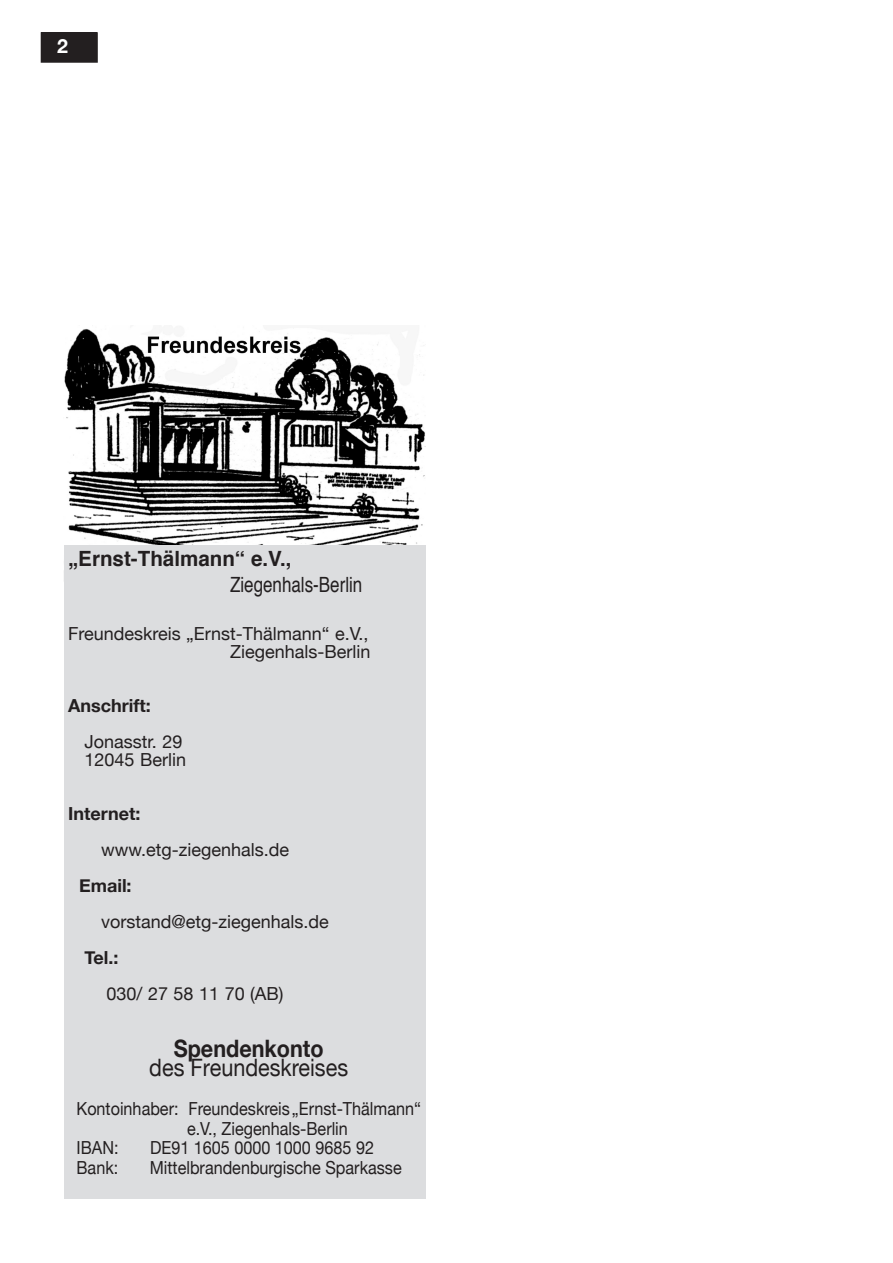
<style>
.page{position:relative;width:893px;height:1263px;background:#fff}
.page>*{position:absolute;margin:0;border:0;box-sizing:border-box;transform-origin:0 0}
.Spenden{font:24px "Helvetica Neue";color:#231f20;scale:.9 1}
.Spenden-2{font:700 24px "Helvetica Neue";color:#231f20;scale:.9 1}
.t1{font:700 21px "Helvetica";color:#231f20}
.t2{font:21px "Helvetica";color:#231f20;scale:.81 1}
.t3{font:700 19.5px "Helvetica Neue";color:#fff}
.Impressum_Text{font:18px "Helvetica Neue";color:#231f20}
.Spenden_eingerückt{font:18px/19.5px "Helvetica Neue";color:#231f20;scale:.9 1}
.Spenden-3{font:18px "Helvetica Neue";color:#231f20;scale:.9 1}
.Impressum_Überschrif{font:700 18px "Helvetica Neue";color:#231f20}
.Impressum_Text-2{font:700 18px "Helvetica Neue";color:#231f20}
</style>
<div class="page">
<div style="left:41px;top:33px;width:56px;height:29px;background:#231f20"></div>
<div style="left:41px;top:32px;width:57px;height:31px;border:2px solid #231f20"></div>
<img style="left:64px;top:329px;width:361px;height:216px">
<div style="left:64px;top:545px;width:361px;height:654px;background:#dcdddf"></div>
<p class="t3" style="left:57px;top:28px;width:12px">2</p>
<p class="t1" style="left:68px;top:542px;width:225px">„Ernst-Thälmann“ e.V.,</p>
<p class="t2" style="left:230px;top:568px;width:165px">Ziegenhals-Berlin</p>
<p class="Impressum_Text" style="left:68px;top:618px;width:302px">Freundeskreis „Ernst-Thälmann“ e.V.,</p>
<p class="Impressum_Text" style="left:230px;top:636px;width:142px">Ziegenhals-Berlin</p>
<p class="Impressum_Überschrif" style="left:68px;top:689px;width:84px">Anschrift:</p>
<p class="Impressum_Text" style="left:85px;top:726px;width:99px">Jonasstr. 29</p>
<p class="Impressum_Text" style="left:85px;top:744px;width:103px">12045 Berlin</p>
<p class="Impressum_Überschrif" style="left:68px;top:797px;width:74px">Internet:</p>
<p class="Impressum_Text" style="left:101px;top:834px;width:189px">www.etg-ziegenhals.de</p>
<p class="Impressum_Text-2" style="left:79px;top:869px;width:54px">Email:</p>
<p class="Impressum_Text" style="left:101px;top:906px;width:229px">vorstand@etg-ziegenhals.de</p>
<p class="Impressum_Überschrif" style="left:85px;top:941px;width:35px">Tel.:</p>
<p class="Impressum_Text" style="left:107px;top:978px;width:178px">030/ 27 58 11 70 (AB)</p>
<p class="Spenden-2" style="left:174px;top:1026px;width:168px">Spendenkonto</p>
<p class="Spenden" style="left:149px;top:1047px;width:222px">des Freundeskreises</p>
<p class="Spenden_eingerückt" style="left:187px;top:1098px;width:261px;text-indent:-111px">Kontoinhaber: Freundeskreis „Ernst-Thälmann“ e.V., Ziegenhals-Berlin</p>
<p class="Spenden-3" style="left:77px;top:1132px;width:48px">IBAN:</p>
<p class="Spenden-3" style="left:150px;top:1132px;width:250px">DE91 1605 0000 1000 9685 92</p>
<p class="Spenden-3" style="left:77px;top:1152px;width:48px">Bank:</p>
<p class="Spenden-3" style="left:150px;top:1152px;width:281px">Mittelbrandenburgische Sparkasse</p>
</div>
